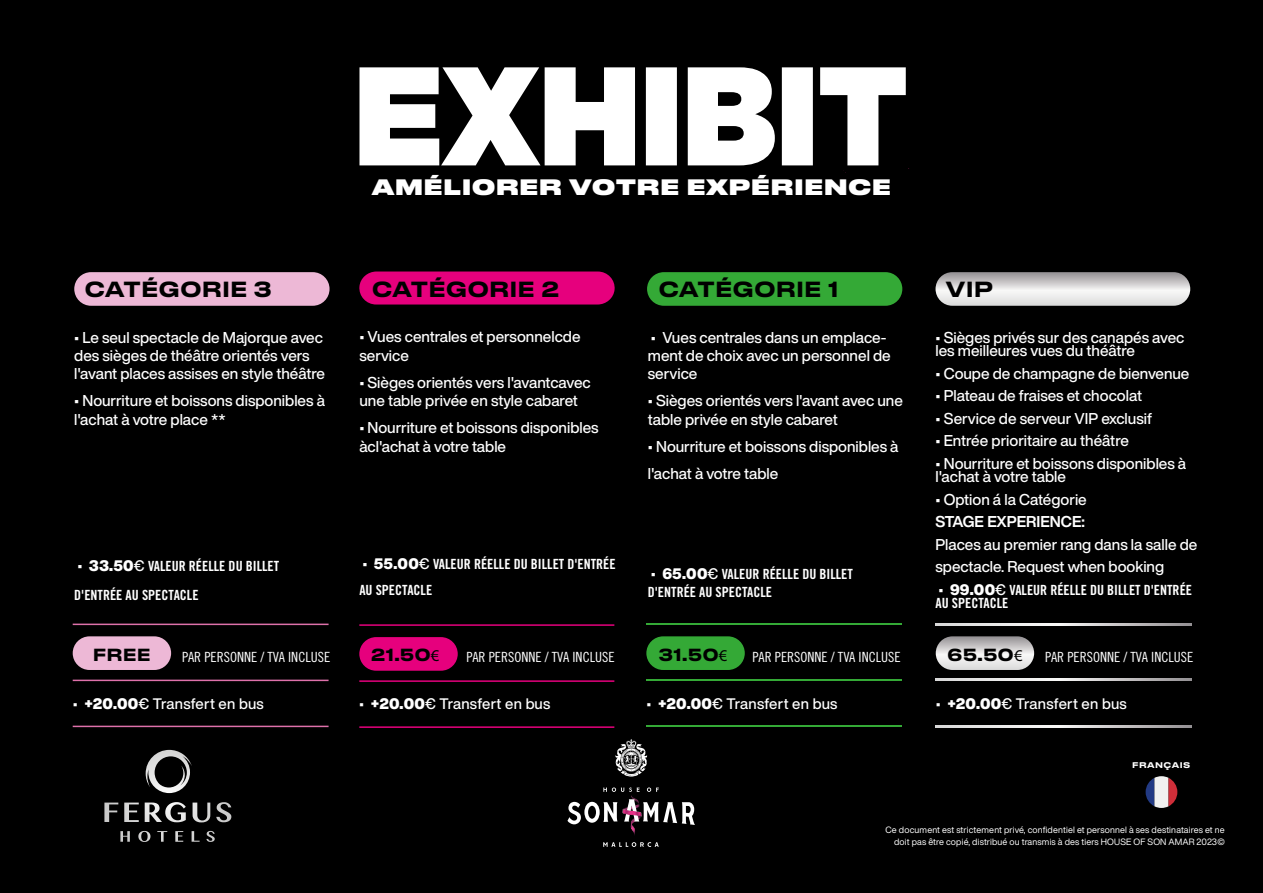
<style>
.page{position:relative;width:1263px;height:893px;background:#000}
.page>*{position:absolute;margin:0;border:0;box-sizing:border-box;transform-origin:0 0}
.t1{font:21px "Druk Text Wide Super";letter-spacing:.01em;color:#fff}
.t2{font:500 20.55px "Druk Text Wide";color:#000}
.t3{font:500 16.5px "Druk Text Wide";color:#000}
.t4{font:500 15.45px/18.3px "Helvetica Now Display";color:#fff}
.t5{font:700 15.45px "Helvetica Now Display";color:#fff}
.t6{font:500 15px "Helvetica Now Display";letter-spacing:.02em;color:#fff}
.t7{font:13.95px/18.3px "Trade Gothic LT Std Bd Cn 20";color:#fff}
.t8{font:13.95px "Trade Gothic LT Std Cn 18";color:#fff}
.t9{font:9px/12px "Helvetica Now Display";letter-spacing:.02em;color:#fff;text-align:right}
.t10{font:500 7.8px "Druk Text Wide";letter-spacing:.05em;color:#fff}
.s1{font-family:"Helvetica Now Display";font-weight:500;font-size:15.45px}
.s2{font-family:"Helvetica Now Display";font-weight:900;font-size:15px}
.s3{font-family:"Helvetica Now Display";font-weight:500;font-size:15px}
.s4{font-weight:900}
.s5{font-family:"Myriad Pro";font-weight:400}
</style>
<div class="page">
<svg style="left:359px;top:67px;width:547px;height:98px;fill:#fff"></svg>
<svg style="left:567px;top:787px;width:128px;height:60px"></svg>
<svg style="left:615px;top:739px;width:32px;height:37px"></svg>
<svg style="left:146px;top:750px;width:85px;height:72px"></svg>
<div style="left:73px;top:636px;width:98px;height:34px;background:#edb8d6;border-radius:17px"></div>
<hr style="left:73px;top:726px;width:256px;height:1px;background:#de71aa">
<hr style="left:73px;top:624px;width:256px;height:1px;background:#de71aa">
<hr style="left:73px;top:680px;width:256px;height:1px;background:#de71aa">
<div style="left:359px;top:637px;width:99px;height:34px;background:#e6007d;border-radius:17px"></div>
<hr style="left:359px;top:726px;width:255px;height:2px;background:#e6007d">
<hr style="left:359px;top:624px;width:255px;height:2px;background:#e6007d">
<hr style="left:359px;top:680px;width:255px;height:2px;background:#e6007d">
<div style="left:646px;top:636px;width:99px;height:34px;background:#34a936;border-radius:17px"></div>
<hr style="left:646px;top:726px;width:256px;height:1px;background:#34a936">
<hr style="left:646px;top:624px;width:256px;height:1px;background:#34a936">
<hr style="left:646px;top:680px;width:256px;height:1px;background:#34a936">
<div style="left:647px;top:272px;width:255px;height:34px;background:#34a936;border-radius:17px"></div>
<svg style="left:936px;top:636px;width:98px;height:34px;background:#d3d2d2"></svg>
<svg style="left:936px;top:726px;width:255px;height:1px"></svg>
<svg style="left:936px;top:679px;width:255px;height:1px"></svg>
<svg style="left:936px;top:624px;width:255px;height:1px"></svg>
<svg style="left:935px;top:272px;width:255px;height:34px;background:#d2d1d1"></svg>
<div style="left:359px;top:272px;width:256px;height:33px;background:#e6007d"></div>
<div style="left:74px;top:272px;width:256px;height:34px;background:#edb8d6;border-radius:17px"></div>
<svg style="left:1145px;top:776px;width:32px;height:32px"></svg>
<h1 class="t1" style="left:372px;top:169px;width:521px">AMÉLIORER VOTRE EXPÉRIENCE</h1>
<h2 class="t2" style="left:84px;top:272px;width:189px">CATÉGORIE 3</h2>
<p class="t4" style="left:74px;top:328px;width:252px">• Le seul spectacle de Majorque avec des sièges de théâtre orientés vers l'avant places assises en style théâtre</p>
<p class="t4" style="left:74px;top:392px;width:252px">• Nourriture et boissons disponibles à l'achat à votre place **</p>
<h2 class="t2" style="left:372px;top:272px;width:189px">CATÉGORIE 2</h2>
<p class="t4" style="left:359px;top:328px;width:223px">• Vues centrales et personnelcde service</p>
<p class="t4" style="left:359px;top:373px;width:233px">• Sièges orientés vers l'avantcavec une table privée en style cabaret</p>
<p class="t4" style="left:359px;top:419px;width:241px">• Nourriture et boissons disponibles àcl'achat à votre table</p>
<p class="t7" style="left:74px;top:552px;width:206px;line-height:28.5px"><span class="s1">•</span> <span class="s2">33.50</span><span class="s3">€</span> VALEUR RÉELLE DU BILLET<br>D'ENTRÉE AU SPECTACLE</p>
<p class="t3" style="left:93px;top:640px;width:60px">FREE</p>
<p class="t8" style="left:182px;top:649px;width:150px">PAR PERSONNE / TVA INCLUSE</p>
<p class="t6" style="left:73px;top:693px;width:193px">• <span class="s4">+20.00</span>€ Transfert en bus</p>
<p class="t7" style="left:359px;top:551px;width:258px;line-height:25.5px"><span class="s1">•</span> <span class="s2">55.00</span><span class="s3">€</span> VALEUR RÉELLE DU BILLET D'ENTRÉE<br>AU SPECTACLE</p>
<p class="t3" style="left:371px;top:640px;width:70px">21.50<span class="s5">€</span></p>
<p class="t8" style="left:466px;top:649px;width:150px">PAR PERSONNE / TVA INCLUSE</p>
<p class="t6" style="left:359px;top:694px;width:193px">• <span class="s4">+20.00</span>€ Transfert en bus</p>
<h2 class="t2" style="left:658px;top:272px;width:182px">CATÉGORIE 1</h2>
<p class="t4" style="left:648px;top:328px;width:244px">• Vues centrales dans un emplace&shy;ment de choix avec un personnel de service</p>
<p class="t4" style="left:648px;top:392px;width:257px">• Sièges orientés vers l'avant avec une table privée en style cabaret</p>
<p class="t4" style="left:648px;top:433px;width:252px;line-height:27.2px">• Nourriture et boissons disponibles à l'achat à votre table</p>
<p class="t7" style="left:648px;top:564px;width:207px"><span class="s1">•</span> <span class="s2">65.00</span><span class="s3">€</span> VALEUR RÉELLE DU BILLET<br>D'ENTRÉE AU SPECTACLE</p>
<p class="t3" style="left:659px;top:640px;width:70px">31.50<span class="s5">€</span></p>
<p class="t8" style="left:752px;top:649px;width:150px">PAR PERSONNE / TVA INCLUSE</p>
<p class="t6" style="left:646px;top:693px;width:193px">• <span class="s4">+20.00</span>€ Transfert en bus</p>
<h2 class="t2" style="left:946px;top:272px;width:49px">VIP</h2>
<p class="t4" style="left:935px;top:330px;width:250px;line-height:13.5px">• Sièges privés sur des canapés avec les meilleures vues du théâtre</p>
<p class="t4" style="left:935px;top:364px;width:255px">• Coupe de champagne de bienvenue</p>
<p class="t4" style="left:935px;top:386px;width:208px">• Plateau de fraises et chocolat</p>
<p class="t4" style="left:935px;top:409px;width:218px">• Service de serveur VIP exclusif</p>
<p class="t4" style="left:935px;top:431px;width:195px">• Entrée prioritaire au théâtre</p>
<p class="t4" style="left:935px;top:456px;width:252px;line-height:13.5px">• Nourriture et boissons disponibles à l'achat à votre table</p>
<p class="t4" style="left:935px;top:490px;width:153px">• Option á la Catégorie</p>
<p class="t5" style="left:935px;top:511px;width:151px">STAGE EXPERIENCE:</p>
<p class="t4" style="left:935px;top:533px;width:263px;line-height:22.5px">Places au premier rang dans la salle de spectacle. Request when booking</p>
<p class="t7" style="left:935px;top:583px;width:258px;line-height:13.5px"><span class="s1">•</span> <span class="s2">99.00</span><span class="s3">€</span> VALEUR RÉELLE DU BILLET D'ENTRÉE<br>AU SPECTACLE</p>
<p class="t3" style="left:947px;top:640px;width:77px">65.50<span class="s5">€</span></p>
<p class="t8" style="left:1045px;top:649px;width:150px">PAR PERSONNE / TVA INCLUSE</p>
<p class="t6" style="left:936px;top:693px;width:193px">• <span class="s4">+20.00</span>€ Transfert en bus</p>
<p class="t10" style="left:1132px;top:758px;width:60px">FRANÇAIS</p>
<p class="t9" style="left:885px;top:824px;width:341px">Ce document est strictement privé, confidentiel et personnel à ses destinataires et ne doit pas être copié, distribué ou transmis à des tiers HOUSE OF SON AMAR 2023©</p>
</div>
